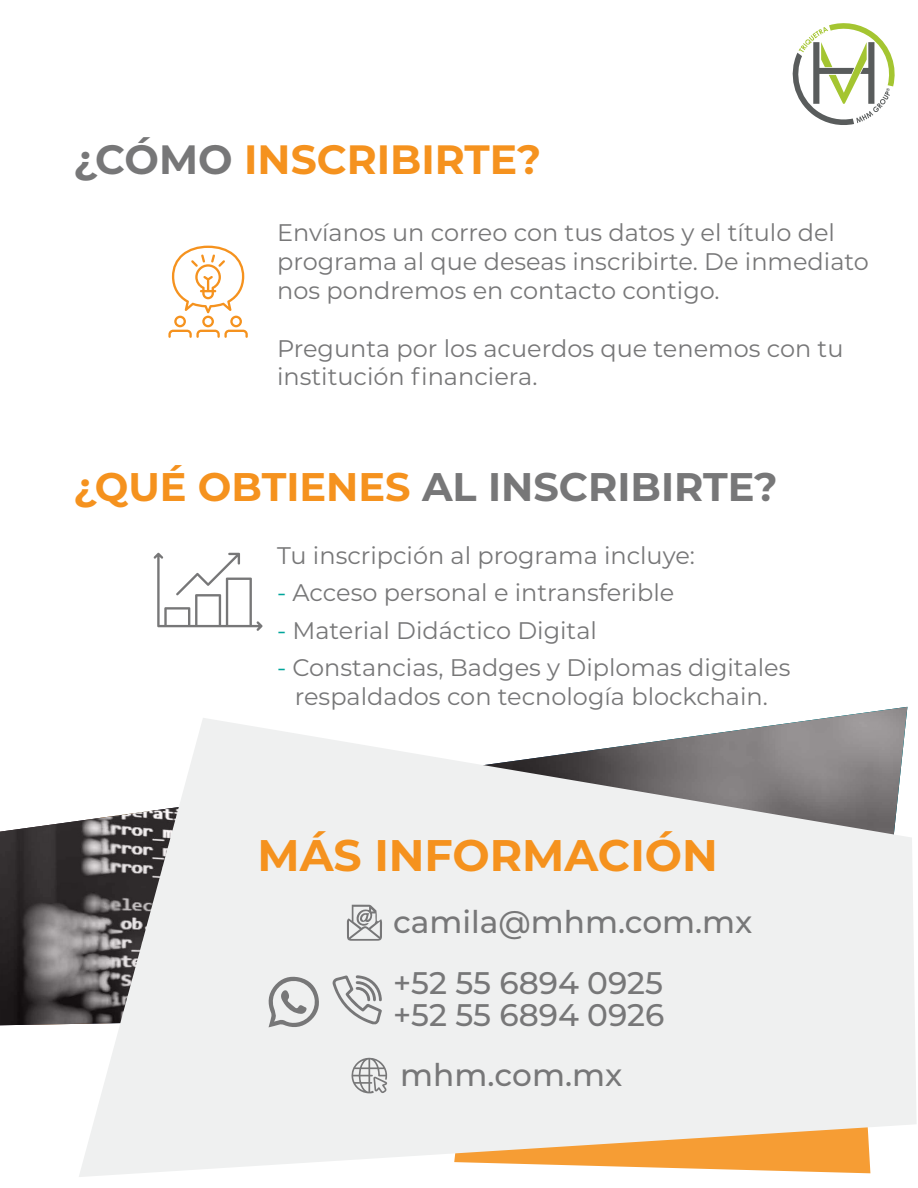
<style>
.page{position:relative;width:918px;height:1188px;background:#fff}
.page>*{position:absolute;margin:0;border:0;box-sizing:border-box;transform-origin:0 0}
.t1{font:700 44.25px "Montserrat";color:#f5921e}
.t2{font:700 40.95px "Montserrat";color:#f5921e}
.t3{font:700 39.9px "Montserrat";color:#777778}
.t4{font:500 31.2px/60.9px "Montserrat";color:#777778}
.t5{font:24px/28.8px "Montserrat";color:#777778}
.s1{color:#777778}
.s2{color:#f5921e}
.s3{color:#00a59b}
</style>
<div class="page">
<svg style="left:0;top:707px;width:907px;height:318px"></svg>
<svg style="left:792px;top:23px;width:103px;height:102px"></svg>
<svg style="left:168px;top:246px;width:80px;height:92px"></svg>
<svg style="left:154px;top:553px;width:109px;height:78px"></svg>
<svg style="left:79px;top:718px;width:837px;height:459px;fill:#eff0f0"></svg>
<svg style="left:347px;top:905px;width:35px;height:36px"></svg>
<svg style="left:267px;top:975px;width:53px;height:54px"></svg>
<svg style="left:333px;top:975px;width:49px;height:49px"></svg>
<svg style="left:351px;top:1057px;width:36px;height:36px"></svg>
<h2 class="t2" style="left:73px;top:130px;width:469px"><span class="s1">¿CÓMO</span> INSCRIBIRTE?</h2>
<p class="t5" style="left:277px;top:218px;width:593px">Envíanos un correo con tus datos y el título del programa al que deseas inscribirte. De inmediato nos pondremos en contacto contigo.</p>
<p class="t5" style="left:277px;top:333px;width:568px">Pregunta por los acuerdos que tenemos con tu institución financiera.</p>
<h3 class="t3" style="left:73px;top:458px;width:706px"><span class="s2">¿QUÉ OBTIENES</span> AL INSCRIBIRTE?</h3>
<p class="t5" style="left:277px;top:540px;width:419px">Tu inscripción al programa incluye:</p>
<p class="t5" style="left:277px;top:578px;width:399px"><span class="s3">-</span> Acceso personal e intransferible</p>
<p class="t5" style="left:277px;top:615px;width:321px"><span class="s3">-</span> Material Didáctico Digital</p>
<p class="t5" style="left:277px;top:653px;width:515px;text-align:center"><span class="s3">-</span> Constancias, Badges y Diplomas digitales respaldados con tecnología blockchain.</p>
<h1 class="t1" style="left:258px;top:824px;width:462px">MÁS INFORMACIÓN</h1>
<h3 class="t4" style="left:393px;top:890px;width:361px">camila@mhm.com.mx +52 55 6894 0925</h3>
<h3 class="t4" style="left:393px;top:983px;width:273px">+52 55 6894 0926</h3>
<h3 class="t4" style="left:400px;top:1043px;width:224px">mhm.com.mx</h3>
</div>
